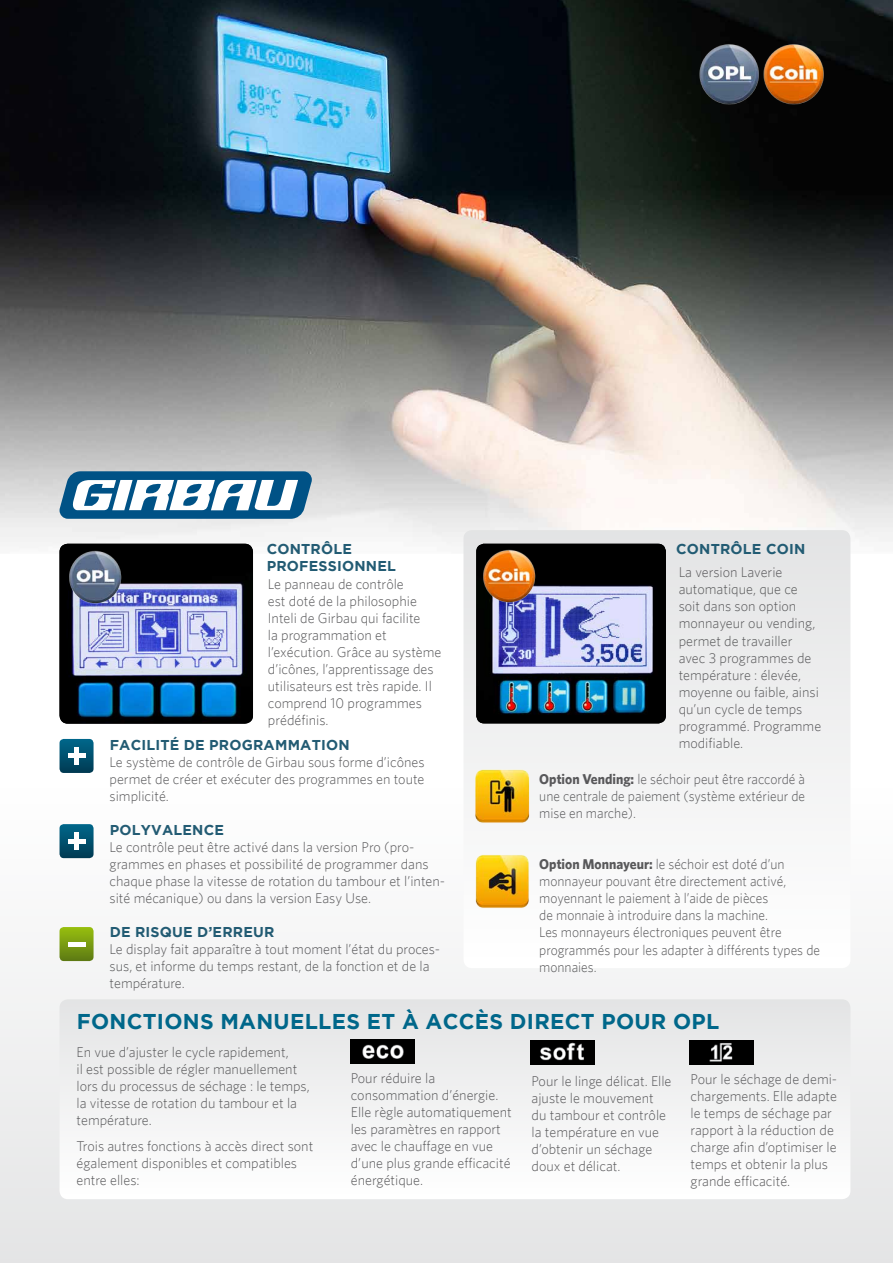
<style>
.page{position:relative;width:893px;height:1263px;background:#fff}
.page>*{position:absolute;margin:0;border:0;box-sizing:border-box;transform-origin:0 0}
.t1{font:700 21.3px "Gotham";letter-spacing:.015em;color:#00678a}
.t2{font:300 14.25px/17px "Whitney";color:#58585a}
.t3{font:300 14.25px/17px "Whitney";color:#58585a;text-align:justify;scale:.96 1}
.t4{font:700 14.25px "Gotham";letter-spacing:.015em;color:#225b73}
.s1{font-weight:700}
</style>
<div class="page">
<div style="left:0;top:775px;width:893px;height:488px;background:linear-gradient(to bottom,#fff,#e4e5e6)"></div>
<img style="left:0;top:0;width:893px;height:554px">
<svg style="left:463px;top:530px;width:387px;height:438px"></svg>
<svg style="left:60px;top:999px;width:790px;height:200px"></svg>
<svg style="left:60px;top:471px;width:252px;height:48px"></svg>
<img style="left:530px;top:1040px;width:64px;height:24px">
<div style="left:351px;top:1040px;width:63px;height:24px;background:#000"></div>
<img style="left:362px;top:1044px;width:42px;height:15px">
<img style="left:690px;top:1040px;width:63px;height:24px">
<svg style="left:60px;top:739px;width:34px;height:34px"></svg>
<hr style="left:75px;top:747px;width:4px;height:17px;background:#fff">
<hr style="left:68px;top:754px;width:17px;height:4px;background:#fff">
<svg style="left:60px;top:824px;width:34px;height:34px"></svg>
<hr style="left:75px;top:833px;width:4px;height:17px;background:#fff">
<hr style="left:68px;top:839px;width:17px;height:4px;background:#fff">
<svg style="left:60px;top:927px;width:34px;height:34px"></svg>
<hr style="left:68px;top:942px;width:17px;height:4px;background:#fff">
<img style="left:60px;top:544px;width:193px;height:180px">
<img style="left:66px;top:549px;width:57px;height:55px">
<img style="left:696px;top:43px;width:130px;height:62px">
<img style="left:476px;top:544px;width:190px;height:179px">
<img style="left:480px;top:549px;width:58px;height:55px">
<img style="left:474px;top:853px;width:56px;height:56px">
<img style="left:475px;top:768px;width:56px;height:56px">
<p class="t4" style="left:267px;top:541px;width:23px">CONTRÔL</p>
<p class="t4" style="left:342px;top:541px;width:11px">E</p>
<p class="t4" style="left:676px;top:541px;width:23px">CONTRÔL</p>
<p class="t4" style="left:752px;top:541px;width:55px">E COIN</p>
<p class="t4" style="left:267px;top:558px;width:131px">PROFESSIONNEL</p>
<p class="t2" style="left:268px;top:575px;width:175px">Le panneau de contrôle<br>est doté de la philosophie<br>Inteli de Girbau qui facilite<br>la programmation et l’exécution. Grâce au système d’icônes, l’apprentissage des utilisateurs est très rapide. Il comprend 10 programmes prédéfinis.</p>
<p class="t2" style="left:679px;top:564px;width:144px">La version Laverie automatique, que ce soit dans son option monnayeur ou vending, permet de travailler avec 3 programmes de température : élevée, moyenne ou faible, ainsi qu’un cycle de temps programmé. Programme modifiable.</p>
<p class="t4" style="left:110px;top:737px;width:241px">FACILITÉ DE PROGRAMMATION</p>
<p class="t2" style="left:110px;top:753px;width:317px;text-align:justify">Le système de contrôle de Girbau sous forme d’icônes permet de créer et exécuter des programmes en toute simplicité.</p>
<p class="t4" style="left:110px;top:822px;width:116px">POLYVALENCE</p>
<p class="t2" style="left:110px;top:838px;width:337px">Le contrôle peut être activé dans la version Pro (pro&shy;grammes en phases et possibilité de programmer dans chaque phase la vitesse de rotation du tambour et l’inten&shy;sité mécanique) ou dans la version Easy Use.</p>
<p class="t4" style="left:110px;top:924px;width:166px">DE RISQUE D’ERREUR</p>
<p class="t2" style="left:110px;top:940px;width:332px">Le display fait apparaître à tout moment l’état du proces&shy;sus, et informe du temps restant, de la fonction et de la température.</p>
<p class="t3" style="left:539px;top:771px;width:278px"><span class="s1">Option Vending:</span> le séchoir peut être raccordé à une centrale de paiement (système extérieur de mise en marche).</p>
<p class="t3" style="left:539px;top:856px;width:294px;text-align:left"><span class="s1">Option Monnayeur:</span> le séchoir est doté d’un monnayeur pouvant être directement activé, moyennant le paiement à l’aide de pièces<br>de monnaie à introduire dans la machine.<br>Les monnayeurs électroniques peuvent être programmés pour les adapter à différents types de monnaies.</p>
<h1 class="t1" style="left:77px;top:1009px;width:644px">FONCTIONS MANUELLES ET À ACCÈS DIRECT POUR OPL</h1>
<p class="t2" style="left:77px;top:1043px;width:235px">En vue d’ajuster le cycle rapidement,<br>il est possible de régler manuellement lors du processus de séchage : le temps, la vitesse de rotation du tambour et la température.</p>
<p class="t2" style="left:77px;top:1137px;width:238px">Trois autres fonctions à accès direct sont également disponibles et compatibles entre elles:</p>
<p class="t2" style="left:351px;top:1069px;width:162px">Pour réduire la consommation d’énergie.<br>Elle règle automatiquement les paramètres en rapport avec le chauffage en vue d’une plus grande efficacité énergétique.</p>
<p class="t2" style="left:531px;top:1072px;width:142px">Pour le linge délicat. Elle ajuste le mouvement du tambour et contrôle la température en vue d’obtenir un séchage doux et délicat.</p>
<p class="t2" style="left:691px;top:1070px;width:148px">Pour le séchage de demi&shy;chargements. Elle adapte le temps de séchage par rapport à la réduction de charge afin d’optimiser le temps et obtenir la plus grande efficacité.</p>
</div>
